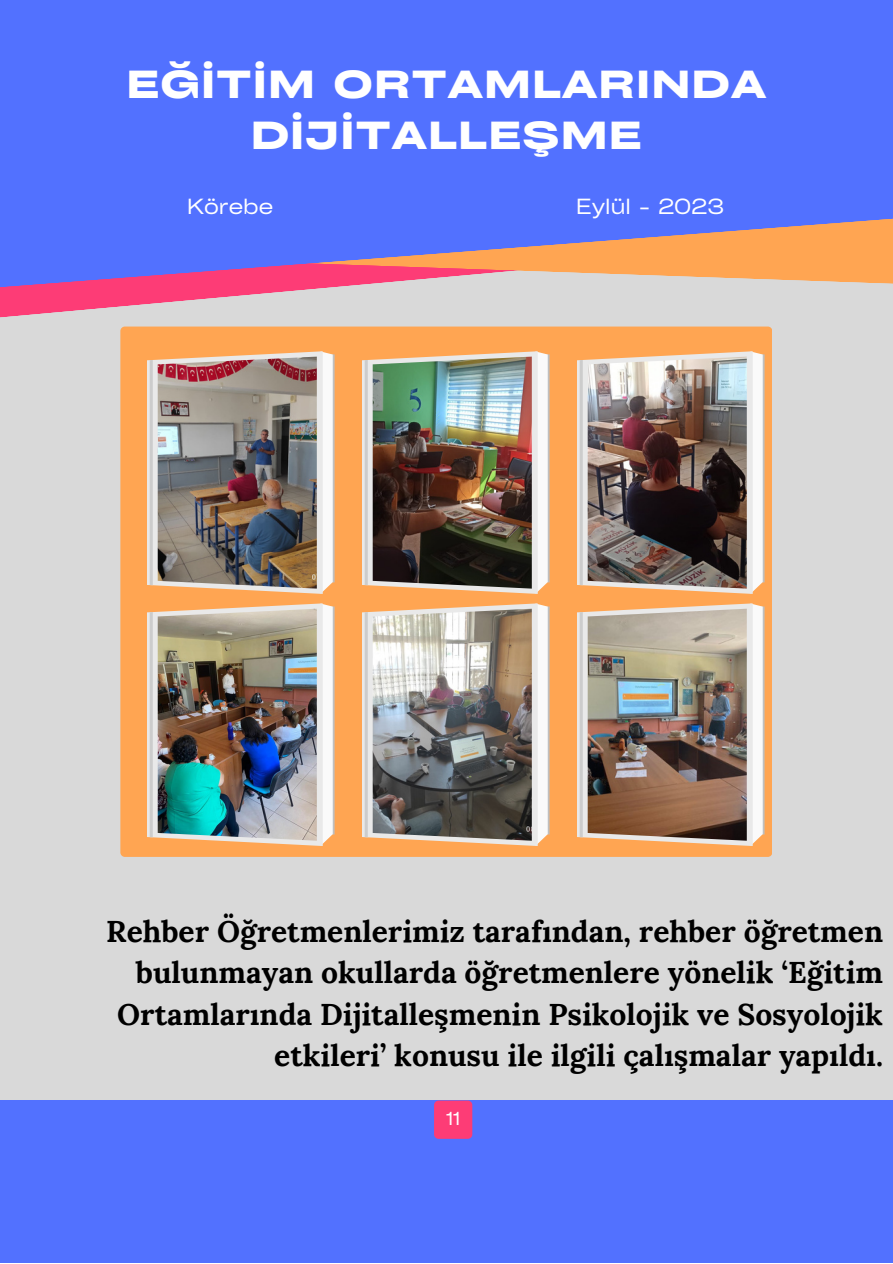
<style>
.page{position:relative;width:893px;height:1264px;background:#fff}
.page>*{position:absolute;margin:0;border:0;box-sizing:border-box;transform-origin:0 0}
.t1{font:700 37.5px/51.8px "Cy Grotesk Grand";letter-spacing:.05em;color:#fff;text-align:center}
.t2{font:700 30px/41.5px "Lora";color:#000;text-align:right}
.t3{font:expanded 21px "Cy Grotesk";color:#fff}
.t4{font:expanded 18px "Cy Grotesk";color:#fff}
</style>
<div class="page">
<div style="left:0;top:0;width:892px;height:1262px;background:#d9d9d9"></div>
<div style="left:0;top:1100px;width:892px;height:162px;background:#5271ff"></div>
<svg style="left:0;top:293px;width:266px;height:25px"></svg>
<svg style="left:0;top:0;width:892px;height:293px;background:#6876ec"></svg>
<div style="left:434px;top:1100px;width:38px;height:38px;background:#fd3c76;border-radius:4px"></div>
<div style="left:120px;top:326px;width:652px;height:530px;background:#ffa552;border-radius:4px"></div>
<svg style="left:577px;top:351px;width:187px;height:243px"></svg>
<hr style="left:579px;top:360px;width:3px;height:225px;background:#ccc">
<img style="left:587px;top:356px;width:159px;height:232px">
<svg style="left:362px;top:351px;width:187px;height:243px"></svg>
<svg style="left:364px;top:360px;width:4px;height:225px"></svg>
<img style="left:372px;top:356px;width:159px;height:232px">
<svg style="left:362px;top:603px;width:187px;height:243px"></svg>
<svg style="left:364px;top:612px;width:4px;height:225px"></svg>
<img style="left:372px;top:608px;width:159px;height:232px">
<svg style="left:577px;top:603px;width:187px;height:243px"></svg>
<hr style="left:579px;top:612px;width:3px;height:225px;background:#ccc">
<img style="left:587px;top:608px;width:159px;height:232px">
<svg style="left:147px;top:351px;width:187px;height:243px"></svg>
<hr style="left:150px;top:360px;width:3px;height:225px;background:#ccc">
<img style="left:158px;top:356px;width:159px;height:232px">
<svg style="left:147px;top:603px;width:187px;height:243px"></svg>
<hr style="left:150px;top:612px;width:3px;height:225px;background:#ccc">
<img style="left:158px;top:608px;width:159px;height:232px">
<div style="left:187px;top:192px;width:87px;height:26px;background:#5271ff"></div>
<div style="left:576px;top:192px;width:148px;height:26px;background:#5271ff"></div>
<p class="t1" style="left:127px;top:57px;width:640px">EĞİTİM ORTAMLARINDA<br>DİJİTALLEŞME</p>
<p class="t3" style="left:187px;top:193px;width:88px">Körebe</p>
<p class="t3" style="left:576px;top:193px;width:149px">Eylül - 2023</p>
<p class="t2" style="left:106px;top:909px;width:778px">Rehber Öğretmenlerimiz tarafından, rehber öğretmen bulunmayan okullarda öğretmenlere yönelik ‘Eğitim Ortamlarında Dijitalleşmenin Psikolojik ve Sosyolojik etkileri’ konusu ile ilgili çalışmalar yapıldı.</p>
<p class="t4" style="left:446px;top:1107px;width:15px">11</p>
</div>
